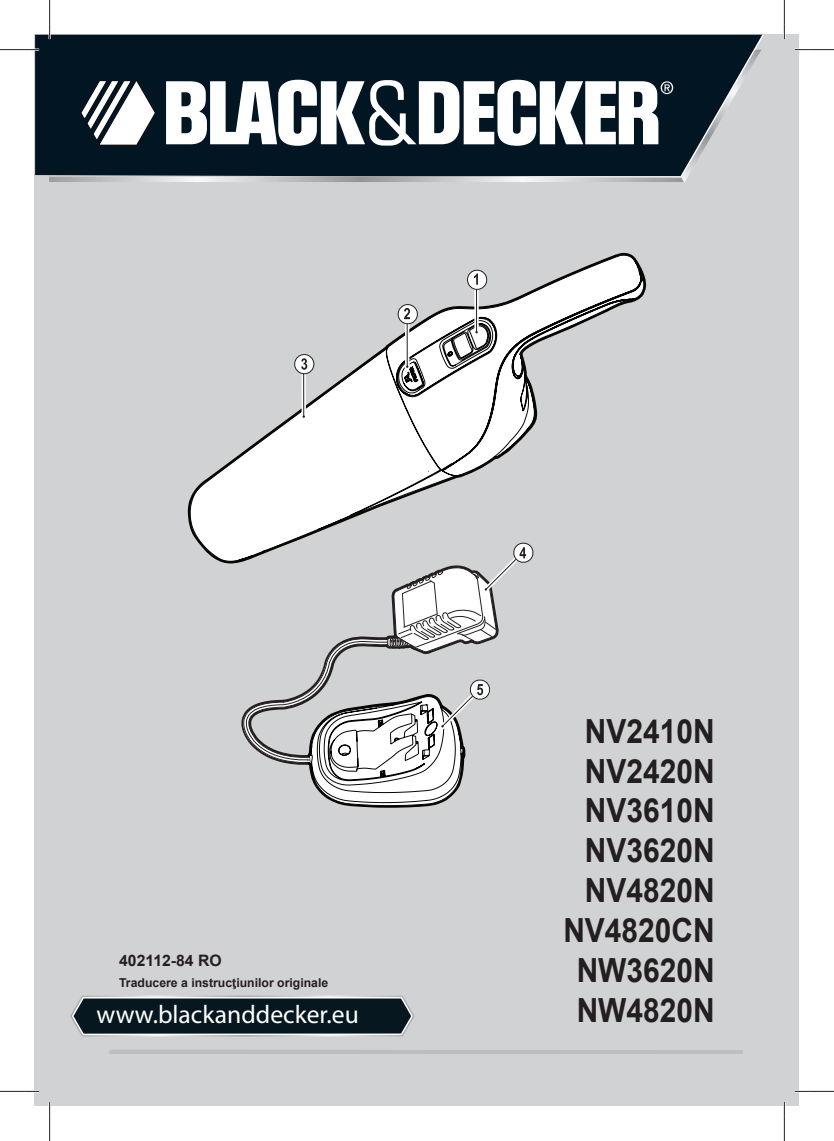
<style>
.page{position:relative;width:834px;height:1141px;background:#fff}
.page>*{position:absolute;margin:0;border:0;box-sizing:border-box;transform-origin:0 0}
.t1{font:700 33.25px/39.9px "Arial";color:#231f20;text-align:right;scale:.9 1}
.t2{font:25.55px "Myriad Pro";color:#fff}
.t3{font:700 15.75px "Arial";color:#231f20}
.t4{font:700 12.25px "Arial";color:#231f20}
</style>
<div class="page">
<div style="left:35px;top:35px;width:764px;height:1071px;background:#d1d2d4"></div>
<img style="left:49px;top:177px;width:631px;height:5px">
<div style="left:35px;top:35px;width:277px;height:142px;background:#011622"></div>
<svg style="left:312px;top:35px;width:451px;height:143px;background:#23353f"></svg>
<svg style="left:166px;top:80px;width:507px;height:66px;background:#a1a9ad"></svg>
<svg style="left:82px;top:81px;width:73px;height:63px;background:#90979b"></svg>
<img style="left:70px;top:996px;width:344px;height:40px">
<svg style="left:72px;top:997px;width:341px;height:38px;background:#202f36"></svg>
<hr style="left:109px;top:1050px;width:634px;height:4px;background:#bcbdc0">
<svg style="left:190px;top:255px;width:454px;height:309px"></svg>
<svg style="left:227px;top:440px;width:307px;height:368px"></svg>
<svg style="left:474px;top:290px;width:4px;height:39px"></svg>
<svg style="left:473px;top:329px;width:6px;height:6px"></svg>
<hr style="left:476px;top:287px;width:1px;height:45px;background:#231f20">
<div style="left:467px;top:270px;width:19px;height:19px;background:#fff;border-radius:50%"></div>
<div style="left:467px;top:270px;width:20px;height:20px;border:1px solid #231f20;border-radius:50%"></div>
<svg style="left:474px;top:274px;width:4px;height:11px"></svg>
<svg style="left:405px;top:324px;width:4px;height:40px"></svg>
<svg style="left:404px;top:364px;width:6px;height:6px"></svg>
<hr style="left:407px;top:321px;width:1px;height:46px;background:#231f20">
<div style="left:398px;top:305px;width:19px;height:19px;background:#fff;border-radius:50%"></div>
<div style="left:398px;top:304px;width:19px;height:20px;border:1px solid #231f20;border-radius:50%"></div>
<svg style="left:404px;top:308px;width:6px;height:11px"></svg>
<svg style="left:301px;top:374px;width:5px;height:40px"></svg>
<svg style="left:301px;top:414px;width:6px;height:6px"></svg>
<hr style="left:303px;top:371px;width:1px;height:46px;background:#231f20">
<svg style="left:294px;top:355px;width:20px;height:19px"></svg>
<div style="left:294px;top:354px;width:20px;height:20px;border:1px solid #231f20;border-radius:50%"></div>
<svg style="left:301px;top:358px;width:6px;height:12px"></svg>
<svg style="left:0;top:49px;width:39px;height:2px"></svg>
<svg style="left:794px;top:49px;width:39px;height:2px"></svg>
<svg style="left:0;top:1090px;width:39px;height:2px"></svg>
<svg style="left:794px;top:1090px;width:39px;height:2px"></svg>
<svg style="left:49px;top:0;width:2px;height:39px"></svg>
<svg style="left:49px;top:1102px;width:2px;height:39px"></svg>
<svg style="left:783px;top:0;width:2px;height:39px"></svg>
<svg style="left:783px;top:1102px;width:2px;height:39px"></svg>
<p class="t3" style="left:119px;top:952px;width:104px">402112-84 RO</p>
<p class="t4" style="left:119px;top:976px;width:210px">Traducere a instrucţiunilor originale</p>
<p class="t2" style="left:96px;top:999px;width:264px">www.blackanddecker.eu</p>
<p class="t1" style="left:563px;top:711px;width:170px">NV2410N<br>NV2420N<br>NV3610N<br>NV3620N<br>NV4820N<br>NV4820CN<br>NW3620N<br>NW4820N</p>
</div>
